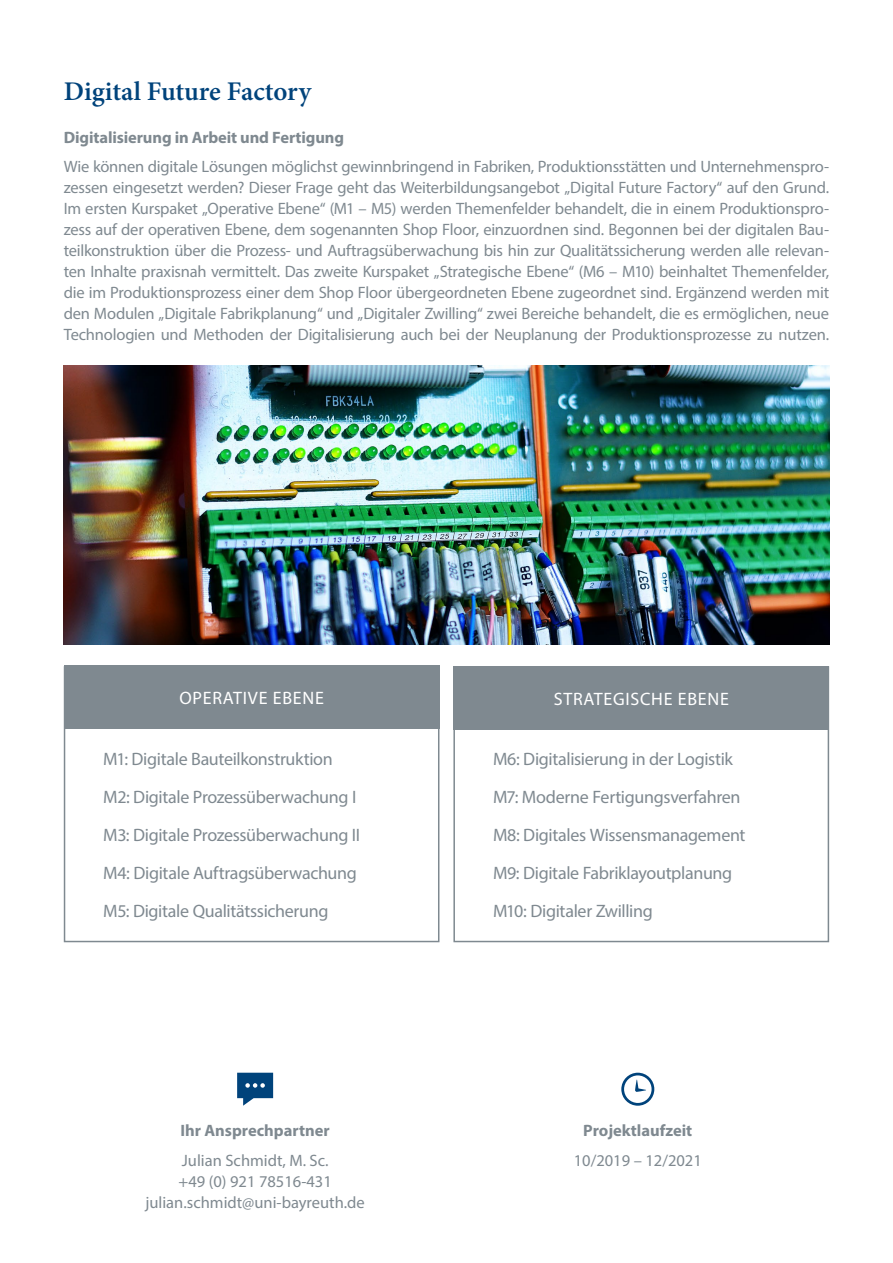
<style>
.page{position:relative;width:893px;height:1263px;background:#fff}
.page>*{position:absolute;margin:0;border:0;box-sizing:border-box;transform-origin:0 0}
.t1{font:600 27px "Minion Pro";color:#00437b}
.t2{font:18px/38px "Myriad Pro";letter-spacing:-.02em;color:#7f8990}
.t3{font:18px "Myriad Pro";letter-spacing:.04em;color:#fff}
.t4{font:16.5px/21px "Myriad Pro";color:#7f8990;text-align:justify}
.t5{font:700 16.5px "Myriad Pro";letter-spacing:-.005em;color:#7f8990}
</style>
<div class="page">
<img style="left:64px;top:366px;width:765px;height:278px">
<svg style="left:237px;top:1073px;width:36px;height:33px"></svg>
<svg style="left:621px;top:1073px;width:33px;height:33px"></svg>
<div style="left:64px;top:665px;width:375px;height:64px;background:#7f8990"></div>
<div style="left:453px;top:666px;width:376px;height:64px;background:#7f8990"></div>
<div style="left:64px;top:666px;width:375px;height:276px;border:2px solid #7f8990"></div>
<div style="left:453px;top:666px;width:376px;height:276px;border:2px solid #7f8990"></div>
<h1 class="t1" style="left:64px;top:73px;width:249px">Digital Future Factory</h1>
<p class="t5" style="left:64px;top:126px;width:282px">Digitalisierung in Arbeit und Fertigung</p>
<p class="t4" style="left:64px;top:156px;width:767px">Wie können digitale Lösungen möglichst gewinnbringend in Fabriken, Produktionsstätten und Unternehmenspro&shy;zessen eingesetzt werden? Dieser Frage geht das Weiterbildungsangebot „Digital Future Factory“ auf den Grund.<br>Im ersten Kurspaket „Operative Ebene“ (M1 – M5) werden Themenfelder behandelt, die in einem Produktionspro&shy;zess auf der operativen Ebene, dem sogenannten Shop Floor, einzuordnen sind. Begonnen bei der digitalen Bau&shy;teilkonstruktion über die Prozess- und Auftragsüberwachung bis hin zur Qualitätssicherung werden alle relevan&shy;ten Inhalte praxisnah vermittelt. Das zweite Kurspaket „Strategische Ebene“ (M6 – M10) beinhaltet Themenfelder, die im Produktionsprozess einer dem Shop Floor übergeordneten Ebene zugeordnet sind. Ergänzend werden mit den Modulen „Digitale Fabrikplanung“ und „Digitaler Zwilling“ zwei Bereiche behandelt, die es ermöglichen, neue Technologien und Methoden der Digitalisierung auch bei der Neuplanung der Produktionsprozesse zu nutzen.</p>
<p class="t3" style="left:179px;top:687px;width:146px">OPERATIVE EBENE</p>
<p class="t3" style="left:554px;top:687px;width:177px">STRATEGISCHE EBENE</p>
<p class="t2" style="left:103px;top:739px;width:258px">M1: Digitale Bauteilkonstruktion M2: Digitale Prozessüberwachung I M3: Digitale Prozessüberwachung II M4: Digitale Auftragsüberwachung M5: Digitale Qualitätssicherung</p>
<p class="t2" style="left:493px;top:739px;width:254px">M6: Digitalisierung in der Logistik M7: Moderne Fertigungsverfahren M8: Digitales Wissensmanagement M9: Digitale Fabriklayoutplanung M10: Digitaler Zwilling</p>
<p class="t5" style="left:180px;top:1120px;width:151px">Ihr Ansprechpartner</p>
<p class="t4" style="left:145px;top:1149px;width:221px;text-align:center">Julian Schmidt, M. Sc.<br>+49 (0) 921 78516-431 julian.schmidt@uni-bayreuth.de</p>
<p class="t5" style="left:583px;top:1120px;width:111px">Projektlaufzeit</p>
<p class="t4" style="left:574px;top:1149px;width:130px">10/2019 – 12/2021</p>
</div>
